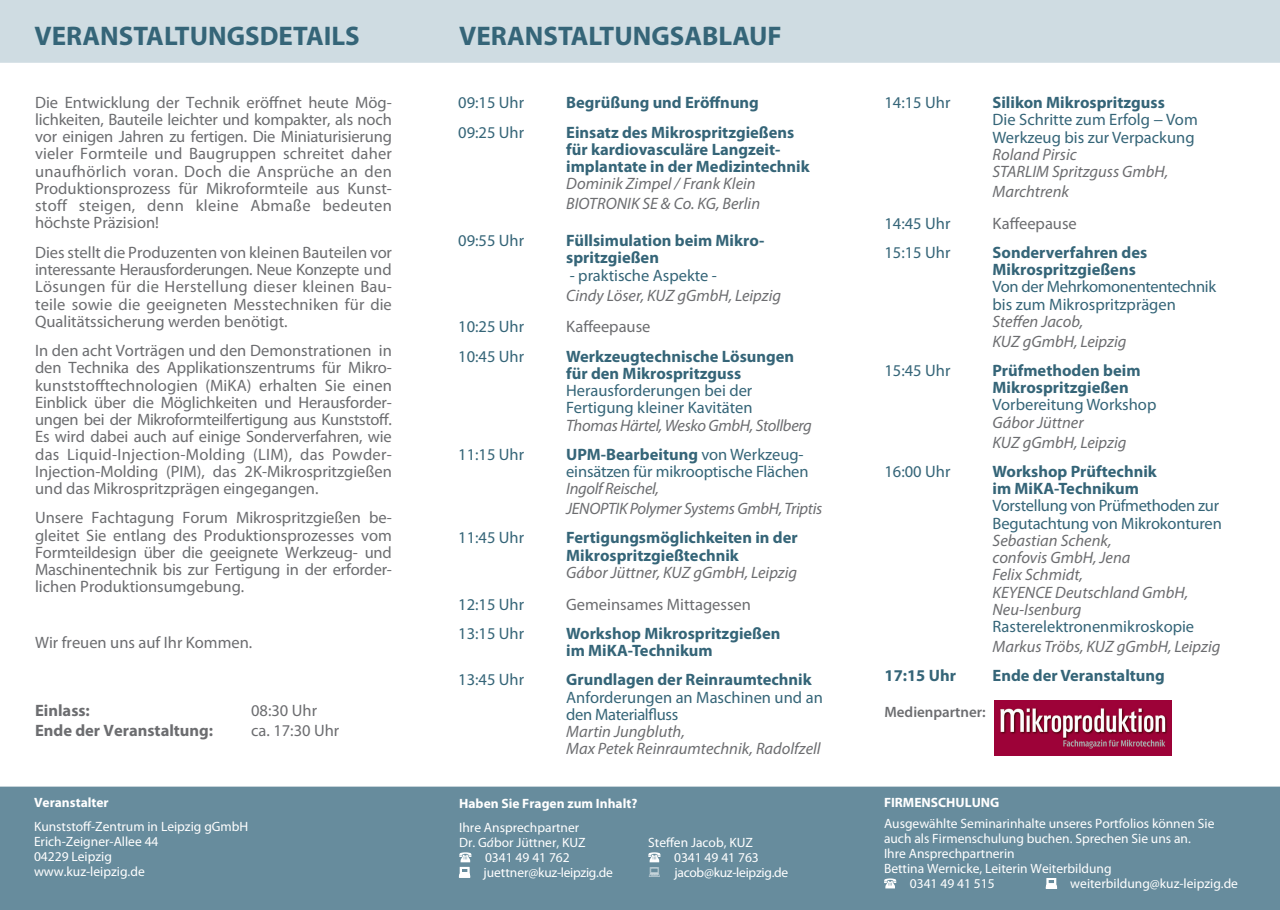
<style>
.page{position:relative;width:1280px;height:910px;background:#fff}
.page>*{position:absolute;margin:0;border:0;box-sizing:border-box;transform-origin:0 0}
.t1{font:700 27px "Myriad Pro";color:#356578}
.Text{font:16.5px/17.2px "Myriad Pro";color:#6c6d70;text-align:justify}
.t2{font:16.5px/17.2px "Myriad Pro";color:#356578}
.t3{font:700 16.5px/17.2px "Myriad Pro";color:#356578}
.t4{font:italic 16.5px/17.2px "Myriad Pro";color:#6c6d70}
.t5{font:16.5px/17.2px "Myriad Pro";letter-spacing:-.02em;color:#356578}
.t6{font:italic 16.5px "Myriad Pro";letter-spacing:-.02em;color:#6c6d70}
.Text-2{font:700 16.5px "Myriad Pro";color:#6c6d70}
.Text-3{font:600 15px "Myriad Pro";color:#6c6d70}
.Text-4{font:13.5px "Myriad Pro";color:#fff}
.Text-5{font:700 13.5px "Myriad Pro";color:#fff}
.Text-6{font:13.5px "Myriad Pro";letter-spacing:-.02em;color:#fff}
.s1{font-weight:400;font-style:italic;color:#6c6d70}
.s2{font-style:normal;color:#356578}
.s3{font-weight:700}
.s4{font-style:italic;color:#6c6d70}
.s5{font-weight:700;font-style:normal;color:#356578}
.s6{font-style:italic}
.s7{font-weight:400}
</style>
<div class="page">
<div style="left:0;top:787px;width:1280px;height:123px;background:#678c9d"></div>
<div style="left:0;top:0;width:1280px;height:63px;background:#cfdce2"></div>
<svg style="left:884px;top:878px;width:12px;height:10px"></svg>
<svg style="left:1046px;top:878px;width:11px;height:11px"></svg>
<svg style="left:459px;top:852px;width:13px;height:25px"></svg>
<img style="left:995px;top:701px;width:176px;height:54px">
<svg style="left:648px;top:852px;width:13px;height:25px"></svg>
<p class="t1" style="left:35px;top:18px;width:327px">VERANSTALTUNGSDETAILS</p>
<p class="t1" style="left:459px;top:19px;width:324px">VERANSTALTUNGSABLAUF</p>
<p class="Text" style="left:35px;top:93px;width:358px">Die Entwicklung der Technik eröffnet heute Mög&shy;lichkeiten, Bauteile leichter und kompakter, als noch vor einigen Jahren zu fertigen. Die Miniaturisierung vieler Formteile und Baugruppen schreitet daher unaufhörlich voran. Doch die Ansprüche an den Produktionsprozess für Mikroformteile aus Kunst&shy;stoff steigen, denn kleine Abmaße bedeuten höchste Präzision!</p>
<p class="Text" style="left:35px;top:243px;width:358px">Dies stellt die Produzenten von kleinen Bauteilen vor interessante Herausforderungen. Neue Konzepte und Lösungen für die Herstellung dieser kleinen Bau&shy;teile sowie die geeigneten Messtechniken für die Qualitätssicherung werden benötigt.</p>
<p class="Text" style="left:35px;top:342px;width:358px">In den acht Vorträgen und den Demonstrationen in den Technika des Applikationszentrums für Mikro&shy;kunststofftechnologien (MiKA) erhalten Sie einen Einblick über die Möglichkeiten und Herausforder&shy;ungen bei der Mikroformteilfertigung aus Kunststoff.<br>Es wird dabei auch auf einige Sonderverfahren, wie das Liquid-Injection-Molding (LIM), das Powder-Injection-Molding (PIM), das 2K-Mikrospritzgießen und das Mikrospritzprägen eingegangen.</p>
<p class="Text" style="left:35px;top:509px;width:358px">Unsere Fachtagung Forum Mikrospritzgießen be&shy;gleitet Sie entlang des Produktionsprozesses vom Formteildesign über die geeignete Werkzeug- und Maschinentechnik bis zur Fertigung in der erforder&shy;lichen Produktionsumgebung.</p>
<p class="Text" style="left:35px;top:634px;width:219px">Wir freuen uns auf Ihr Kommen.</p>
<p class="Text-2" style="left:35px;top:700px;width:56px">Einlass:</p>
<p class="Text" style="left:251px;top:701px;width:67px">08:30 Uhr</p>
<p class="Text-2" style="left:35px;top:719px;width:180px">Ende der Veranstaltung:</p>
<p class="Text" style="left:251px;top:721px;width:90px">ca. 17:30 Uhr</p>
<p class="Text-5" style="left:34px;top:794px;width:76px">Veranstalter</p>
<p class="Text-4" style="left:34px;top:819px;width:216px">Kunststoff-Zentrum in Leipzig gGmbH</p>
<p class="Text-4" style="left:34px;top:834px;width:126px">Erich-Zeigner-Allee 44</p>
<p class="Text-4" style="left:34px;top:849px;width:79px">04229 Leipzig</p>
<p class="Text-4" style="left:34px;top:864px;width:112px">www.kuz-leipzig.de</p>
<p class="t2" style="left:458px;top:94px;width:67px">09:15 Uhr</p>
<p class="t3" style="left:566px;top:94px;width:194px">Begrüßung und Eröffnung</p>
<p class="t2" style="left:458px;top:123px;width:67px">09:25 Uhr</p>
<p class="t3" style="left:566px;top:123px;width:245px">Einsatz des Mikrospritzgießens für kardiovasculäre Langzeit&shy;implantate in der Medizintechnik<br><span class="s1">Dominik Zimpel / Frank Klein</span></p>
<p class="t4" style="left:566px;top:195px;width:195px">BIOTRONIK SE &amp; Co. KG, Berlin</p>
<p class="t2" style="left:458px;top:232px;width:67px">09:55 Uhr</p>
<p class="t3" style="left:566px;top:231px;width:200px">Füllsimulation beim Mikro&shy;spritzgießen</p>
<p class="t4" style="left:566px;top:265px;width:216px;line-height:19.8px"><span class="s2">- praktische Aspekte -<br></span>Cindy Löser, KUZ gGmbH, Leipzig</p>
<p class="t2" style="left:458px;top:318px;width:67px">10:25 Uhr</p>
<p class="Text" style="left:566px;top:318px;width:86px">Kaffeepause</p>
<p class="t2" style="left:458px;top:347px;width:67px">10:45 Uhr</p>
<p class="t2" style="left:566px;top:347px;width:247px"><span class="s3">Werkzeugtechnische Lösungen für den Mikrospritzguss<br></span>Herausforderungen bei der<br>Fertigung kleiner Kavitäten<br><span class="s4">Thomas Härtel, Wesko GmbH, Stollberg</span></p>
<p class="t2" style="left:458px;top:445px;width:67px">11:15 Uhr</p>
<p class="t2" style="left:566px;top:445px;width:244px"><span class="s3">UPM-Bearbeitung</span> von Werkzeug&shy;einsätzen für mikrooptische Flächen<br><span class="s4">Ingolf Reischel,</span></p>
<p class="t6" style="left:566px;top:498px;width:258px">JENOPTIK Polymer Systems GmbH, Triptis</p>
<p class="t2" style="left:458px;top:529px;width:68px">11:45 Uhr</p>
<p class="t3" style="left:566px;top:529px;width:233px">Fertigungsmöglichkeiten in der<br>Mikrospritzgießtechnik<br><span class="s1">Gábor Jüttner, KUZ gGmbH, Leipzig</span></p>
<p class="t2" style="left:458px;top:595px;width:68px">12:15 Uhr</p>
<p class="Text" style="left:566px;top:595px;width:186px">Gemeinsames Mittagessen</p>
<p class="t2" style="left:458px;top:624px;width:68px">13:15 Uhr</p>
<p class="t3" style="left:566px;top:624px;width:216px">Workshop Mikrospritzgießen im MiKA-Technikum</p>
<p class="t2" style="left:458px;top:671px;width:68px">13:45 Uhr</p>
<p class="t4" style="left:566px;top:671px;width:258px"><span class="s5">Grundlagen der Reinraumtechnik<br></span><span class="s2">Anforderungen an Maschinen und an den Materialfluss<br></span>Martin Jungbluth,<br>Max Petek Reinraumtechnik, Radolfzell</p>
<p class="Text-5" style="left:459px;top:795px;width:180px">Haben Sie Fragen zum Inhalt?</p>
<p class="Text-4" style="left:459px;top:819px;width:122px">Ihre Ansprechpartner</p>
<p class="Text-4" style="left:459px;top:834px;width:128px">Dr. G<span class="s6">á</span>bor Jüttner, KUZ</p>
<p class="Text-4" style="left:648px;top:834px;width:106px">Steffen Jacob, KUZ</p>
<p class="Text-4" style="left:485px;top:849px;width:86px">0341 49 41 762</p>
<p class="Text-4" style="left:674px;top:849px;width:86px">0341 49 41 763</p>
<p class="Text-6" style="left:483px;top:864px;width:131px">juettner@kuz-leipzig.de</p>
<p class="Text-6" style="left:674px;top:864px;width:115px">jacob@kuz-leipzig.de</p>
<p class="t2" style="left:884px;top:94px;width:67px">14:15 Uhr</p>
<p class="t2" style="left:992px;top:94px;width:207px"><span class="s3">Silikon Mikrospritzguss<br></span>Die Schritte zum Erfolg − Vom<br>Werkzeug bis zur Verpackung<br><span class="s4">Roland Pirsic</span></p>
<p class="t4" style="left:992px;top:161px;width:177px;line-height:19.8px">STARLIM Spritzguss GmbH,<br>Marchtrenk</p>
<p class="t2" style="left:884px;top:214px;width:67px">14:45 Uhr</p>
<p class="Text" style="left:992px;top:214px;width:86px">Kaffeepause</p>
<p class="t2" style="left:884px;top:243px;width:67px">15:15 Uhr</p>
<p class="t5" style="left:992px;top:243px;width:225px"><span class="s3">Sonderverfahren des<br>Mikrospritzgießens<br></span>Von der Mehrkomonententechnik bis zum Mikrospritzprägen<br><span class="s4">Steffen Jacob,</span></p>
<p class="t4" style="left:992px;top:332px;width:135px">KUZ gGmbH, Leipzig</p>
<p class="t2" style="left:884px;top:362px;width:67px">15:45 Uhr</p>
<p class="t3" style="left:992px;top:361px;width:165px">Prüfmethoden beim<br>Mikrospritzgießen<br><span class="s7">Vorbereitung Workshop<br></span><span class="s1">Gábor Jüttner</span></p>
<p class="t4" style="left:992px;top:433px;width:135px">KUZ gGmbH, Leipzig</p>
<p class="t2" style="left:884px;top:462px;width:67px">16:00 Uhr</p>
<p class="t2" style="left:992px;top:462px;width:231px"><span class="s3">Workshop Prüftechnik<br>im MiKA-Technikum<br></span>Vorstellung von Prüfmethoden zur<br>Begutachtung von Mikrokonturen<br><span class="s4">Sebastian Schenk,<br>confovis GmbH, Jena<br>Felix Schmidt,<br>KEYENCE Deutschland GmbH,<br>Neu-Isenburg<br></span>Rasterelektronenmikroskopie</p>
<p class="t4" style="left:992px;top:637px;width:229px">Markus Tröbs, KUZ gGmbH, Leipzig</p>
<p class="t3" style="left:884px;top:666px;width:73px">17:15 Uhr</p>
<p class="t3" style="left:992px;top:666px;width:174px">Ende der Veranstaltung</p>
<p class="Text-3" style="left:884px;top:702px;width:103px">Medienpartner:</p>
<p class="Text-5" style="left:884px;top:794px;width:117px">FIRMENSCHULUNG</p>
<p class="Text-4" style="left:884px;top:816px;width:332px">Ausgewählte Seminarinhalte unseres Portfolios können Sie</p>
<p class="Text-4" style="left:884px;top:831px;width:308px">auch als Firmenschulung buchen. Sprechen Sie uns an.</p>
<p class="Text-4" style="left:884px;top:846px;width:132px">Ihre Ansprechpartnerin</p>
<p class="Text-4" style="left:884px;top:861px;width:229px">Bettina Wernicke, Leiterin Weiterbildung</p>
<p class="Text-4" style="left:910px;top:876px;width:86px">0341 49 41 515</p>
<p class="Text-4" style="left:1070px;top:876px;width:169px">weiterbildung@kuz-leipzig.de</p>
</div>
